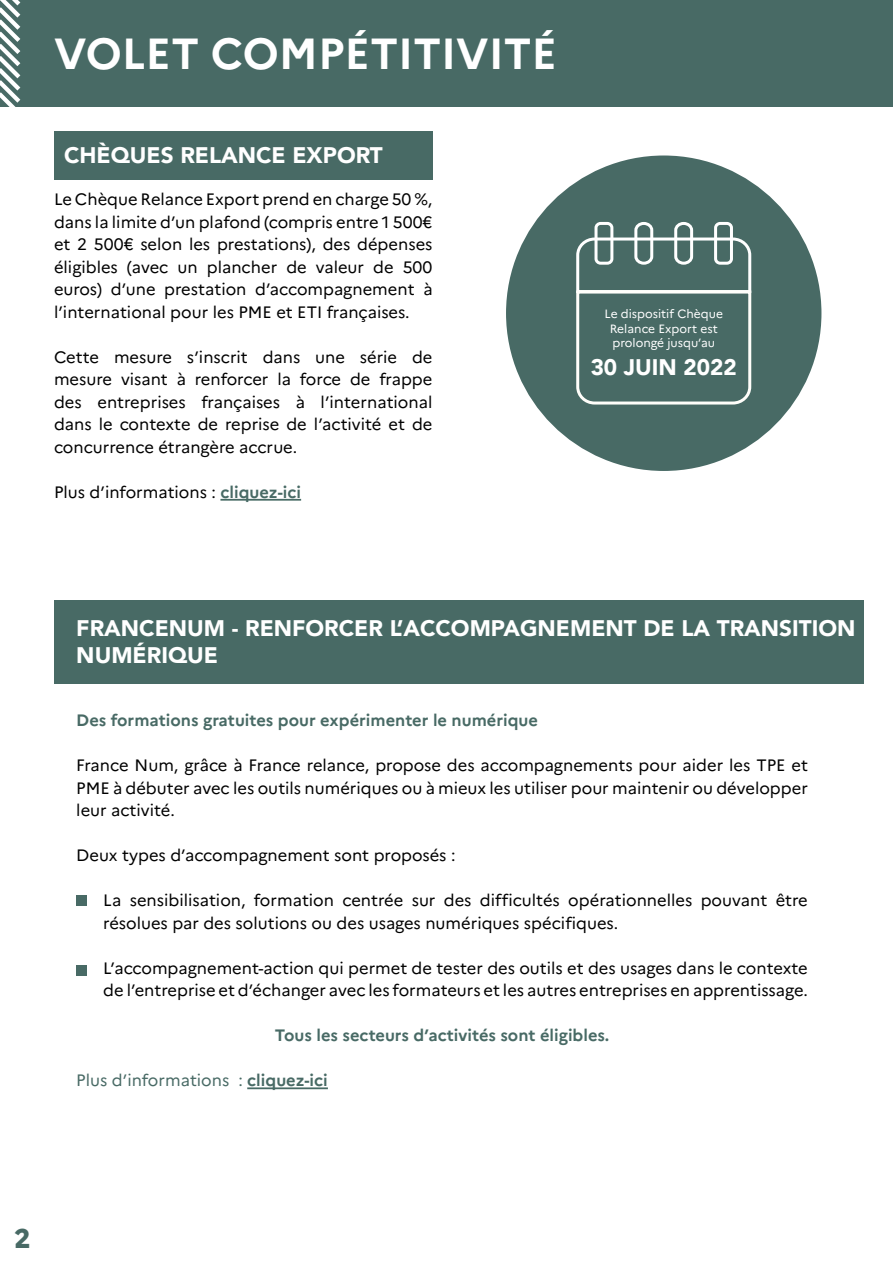
<style>
.page{position:relative;width:893px;height:1263px;background:#fff}
.page>*{position:absolute;margin:0;border:0;box-sizing:border-box;transform-origin:0 0}
.t1{font:700 43.5px "Marianne";color:#fff}
.t2{font:800 27px "Marianne";color:#486a65}
.t3{font:900 22.5px/27px "Avenir";color:#fff}
.t4{font:16.5px/22.5px "Marianne";color:#000;text-align:justify}
.t5{font:700 16.5px "Marianne";color:#486a65}
.t6{font:16.5px "Marianne";color:#486a65}
.t7{font:12px/14.4px "Marianne";color:#fff;text-align:center}
.s1{font-weight:700;color:#486a65}
.s2{font-weight:700}
</style>
<div class="page">
<div style="left:0;top:0;width:893px;height:106px;background:#486a65"></div>
<svg style="left:0;top:0;width:25px;height:107px"></svg>
<hr style="left:220px;top:499px;width:81px;height:2px;background:#486a65">
<div style="left:506px;top:155px;width:315px;height:316px;background:#486a65;border-radius:50%"></div>
<svg style="left:576px;top:221px;width:176px;height:184px"></svg>
<hr style="left:247px;top:1087px;width:81px;height:2px;background:#486a65">
<div style="left:54px;top:131px;width:378px;height:49px;background:#486a65"></div>
<div style="left:54px;top:600px;width:809px;height:83px;background:#486a65"></div>
<div style="left:76px;top:895px;width:11px;height:11px;background:#486a65"></div>
<div style="left:76px;top:965px;width:11px;height:10px;background:#486a65"></div>
<h1 class="t1" style="left:54px;top:27px;width:504px">VOLET COMPÉTITIVITÉ</h1>
<h3 class="t3" style="left:64px;top:141px;width:320px">CHÈQUES RELANCE EXPORT</h3>
<p class="t4" style="left:54px;top:188px;width:380px">Le Chèque Relance Export prend en charge 50 %, dans la limite d’un plafond (compris entre 1 500€ et 2 500€ selon les prestations), des dépenses éligibles (avec un plancher de valeur de 500 euros) d’une prestation d’accompagnement à l’international pour les PME et ETI françaises.</p>
<p class="t4" style="left:54px;top:345px;width:380px">Cette mesure s’inscrit dans une série de mesure visant à renforcer la force de frappe des entreprises françaises à l’international dans le contexte de reprise de l’activité et de concurrence étrangère accrue.</p>
<p class="t4" style="left:54px;top:480px;width:249px">Plus d’informations : <span class="s1">cliquez-ici</span></p>
<p class="t7" style="left:604px;top:307px;width:120px">Le dispositif Chèque<br>Relance Export est prolongé jusqu’au</p>
<h3 class="t3" style="left:591px;top:353px;width:148px">30 JUIN 2022</h3>
<h3 class="t3" style="left:76px;top:614px;width:781px">FRANCENUM - RENFORCER L’ACCOMPAGNEMENT DE LA TRANSITION<br>NUMÉRIQUE</h3>
<p class="t5" style="left:76px;top:710px;width:463px">Des formations gratuites pour expérimenter le numérique</p>
<p class="t4" style="left:76px;top:754px;width:733px">France Num, grâce à France relance, propose des accompagnements pour aider les TPE et PME à débuter avec les outils numériques ou à mieux les utiliser pour maintenir ou développer leur activité.</p>
<p class="t4" style="left:76px;top:844px;width:381px">Deux types d’accompagnement sont proposés :</p>
<p class="t4" style="left:103px;top:889px;width:706px;text-indent:-27px">• La sensibilisation, formation centrée sur des difficultés opérationnelles pouvant être résolues par des solutions ou des usages numériques spécifiques.</p>
<p class="t4" style="left:76px;top:956px;width:733px;text-align:right">• L’accompagnement-action qui permet de tester des outils et des usages dans le contexte de l’entreprise et d’échanger avec les formateurs et les autres entreprises en apprentissage.</p>
<p class="t5" style="left:275px;top:1025px;width:336px">Tous les secteurs d’activités sont éligibles.</p>
<p class="t6" style="left:76px;top:1070px;width:253px">Plus d’informations : <span class="s2">cliquez-ici</span></p>
<h2 class="t2" style="left:15px;top:1222px;width:18px">2</h2>
</div>
